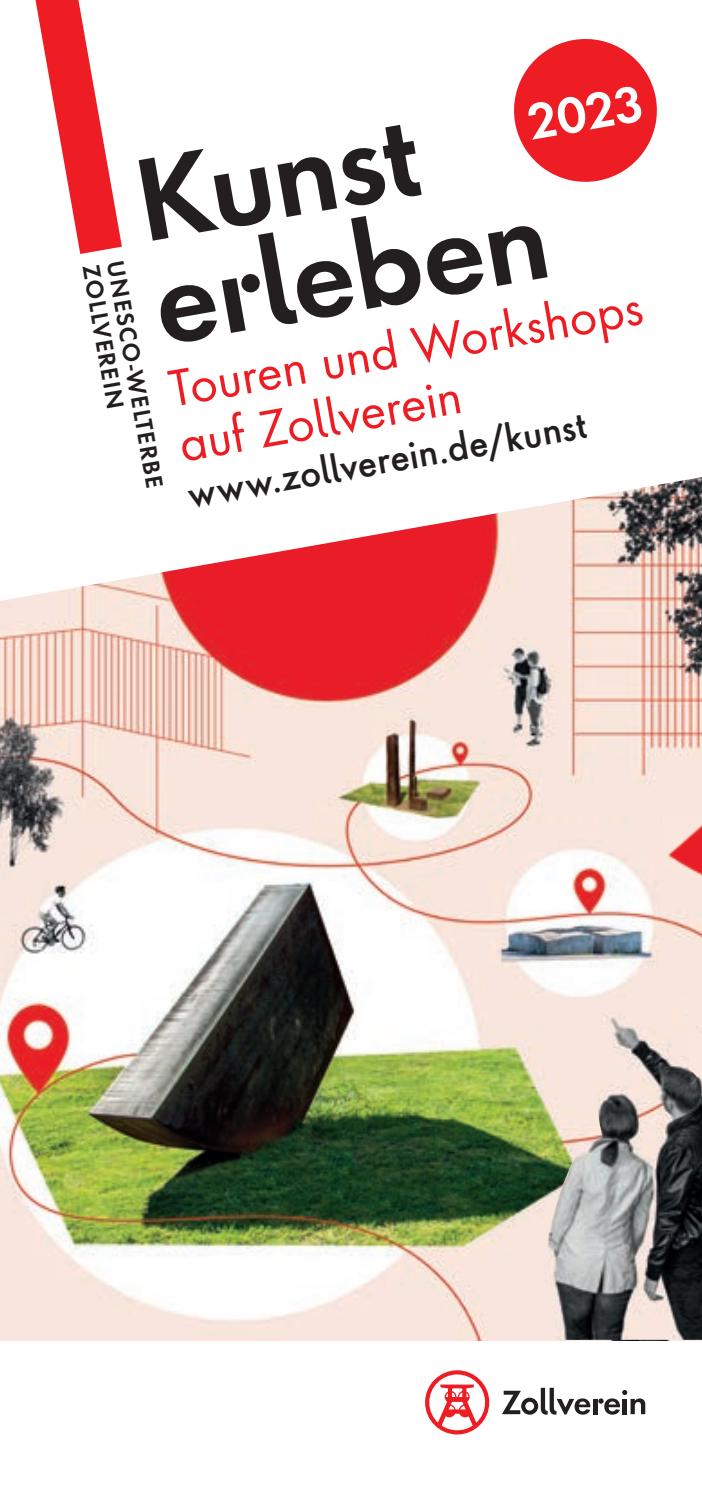
<style>
.page{position:relative;width:702px;height:1489px;background:#fff}
.page>*{position:absolute;margin:0;border:0;box-sizing:border-box;transform-origin:0 0}
.t1{font:600 108.25px/104.5px "Futura ND Alt";color:#231f20}
.t2{font:47.5px/56px "Futura ND Alt";color:#ee1d23}
.t3{font:600 46.25px "Futura ND Alt";color:#fff}
.t4{font:500 35.75px "Futura ND Alt";color:#231f20}
.t5{font:600 22px "Futura ND Alt";color:#231f20}
</style>
<div class="page">
<img style="left:0;top:601px;width:702px;height:739px">
<img style="left:663px;top:813px;width:39px;height:70px">
<img style="left:543px;top:601px;width:159px;height:212px">
<img style="left:486px;top:638px;width:82px;height:115px">
<img style="left:535px;top:1000px;width:167px;height:339px">
<img style="left:688px;top:1034px;width:14px;height:44px">
<svg style="left:1px;top:477px;width:701px;height:124px"></svg>
<svg style="left:598px;top:1390px;width:47px;height:24px"></svg>
<hr style="left:593px;top:1398px;width:4px;height:15px;background:#231f20">
<svg style="left:502px;top:1387px;width:88px;height:27px"></svg>
<svg style="left:425px;top:1370px;width:64px;height:64px"></svg>
<svg style="left:35px;top:0;width:87px;height:254px"></svg>
<svg style="left:514px;top:39px;width:143px;height:143px"></svg>
<p class="t3" style="left:523px;top:92px;width:117px;rotate:-10deg">2023</p>
<h1 class="t1" style="left:127px;top:150px;width:400px;rotate:-10deg">Kunst erleben</h1>
<p class="t5" style="left:130px;top:258px;width:232px;rotate:80deg">UNESCO-WELTERBE</p>
<p class="t5" style="left:105px;top:262px;width:147px;rotate:80deg">ZOLLVEREIN</p>
<p class="t2" style="left:164px;top:359px;width:481px;rotate:-10deg">Touren und Workshops auf Zollverein</p>
<p class="t4" style="left:184px;top:471px;width:406px;rotate:-10deg">www.zollverein.de/kunst</p>
</div>
